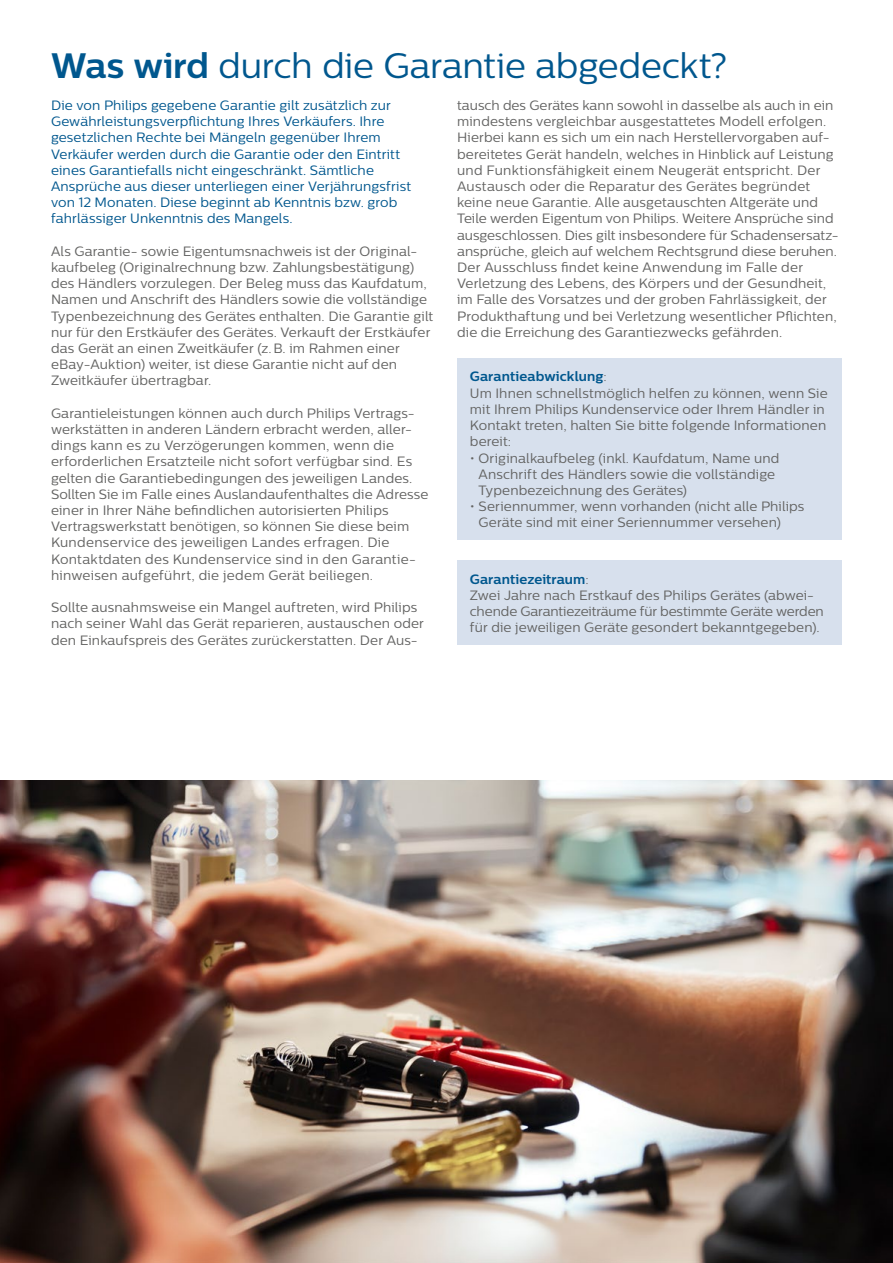
<style>
.page{position:relative;width:893px;height:1263px;background:#fff}
.page>*{position:absolute;margin:0;border:0;box-sizing:border-box;transform-origin:0 0}
.t1{font:35.4px "Centrale Sans";letter-spacing:-.005em;color:#00578e}
.t2{font:13.5px/16.2px "Centrale Sans";letter-spacing:.01em;color:#636362}
.t3{font:13.5px/16.2px "Centrale Sans";letter-spacing:.01em;color:#00578e}
.s1{font-weight:700}
.s2{font-weight:700;color:#00578e}
</style>
<div class="page">
<img style="left:0;top:780px;width:893px;height:483px">
<div style="left:457px;top:359px;width:385px;height:181px;background:#d7e0ed"></div>
<div style="left:457px;top:561px;width:385px;height:84px;background:#d7e0ed"></div>
<h1 class="t1" style="left:51px;top:45px;width:678px"><span class="s1">Was wird</span> durch die Garantie abgedeckt?</h1>
<p class="t3" style="left:51px;top:97px;width:362px">Die von Philips gegebene Garantie gilt zusätzlich zur Gewährleistungsverpflichtung Ihres Verkäufers. Ihre gesetzlichen Rechte bei Mängeln gegenüber Ihrem Verkäufer werden durch die Garantie oder den Eintritt eines Garantiefalls nicht eingeschränkt. Sämtliche Ansprüche aus dieser unterliegen einer Verjährungsfrist von 12 Monaten. Diese beginnt ab Kenntnis bzw. grob fahrlässiger Unkenntnis des Mangels.</p>
<p class="t2" style="left:51px;top:243px;width:384px">Als Garantie- sowie Eigentumsnachweis ist der Original&shy;kaufbeleg (Originalrechnung bzw. Zahlungsbestätigung) des Händlers vorzulegen. Der Beleg muss das Kaufdatum, Namen und Anschrift des Händlers sowie die vollständige Typenbezeichnung des Gerätes enthalten. Die Garantie gilt nur für den Erstkäufer des Gerätes. Verkauft der Erstkäufer das Gerät an einen Zweitkäufer (z.B. im Rahmen einer eBay-Auktion) weiter, ist diese Garantie nicht auf den Zweitkäufer übertragbar.</p>
<p class="t2" style="left:51px;top:405px;width:379px">Garantieleistungen können auch durch Philips Vertrags&shy;werkstätten in anderen Ländern erbracht werden, aller&shy;dings kann es zu Verzögerungen kommen, wenn die erforderlichen Ersatzteile nicht sofort verfügbar sind. Es gelten die Garantiebedingungen des jeweiligen Landes.<br>Sollten Sie im Falle eines Auslandaufenthaltes die Adresse einer in Ihrer Nähe befindlichen autorisierten Philips Vertragswerkstatt benötigen, so können Sie diese beim Kundenservice des jeweiligen Landes erfragen. Die Kontaktdaten des Kundenservice sind in den Garantie&shy;hinweisen aufgeführt, die jedem Gerät beiliegen.</p>
<p class="t2" style="left:51px;top:599px;width:374px">Sollte ausnahmsweise ein Mangel auftreten, wird Philips nach seiner Wahl das Gerät reparieren, austauschen oder den Einkaufspreis des Gerätes zurückerstatten. Der Aus-</p>
<p class="t2" style="left:457px;top:97px;width:383px">tausch des Gerätes kann sowohl in dasselbe als auch in ein mindestens vergleichbar ausgestattetes Modell erfolgen.<br>Hierbei kann es sich um ein nach Herstellervorgaben auf&shy;bereitetes Gerät handeln, welches in Hinblick auf Leistung und Funktionsfähigkeit einem Neugerät entspricht. Der Austausch oder die Reparatur des Gerätes begründet keine neue Garantie. Alle ausgetauschten Altgeräte und Teile werden Eigentum von Philips. Weitere Ansprüche sind ausgeschlossen. Dies gilt insbesondere für Schadensersatz&shy;ansprüche, gleich auf welchem Rechtsgrund diese beruhen.<br>Der Ausschluss findet keine Anwendung im Falle der Verletzung des Lebens, des Körpers und der Gesundheit, im Falle des Vorsatzes und der groben Fahrlässigkeit, der Produkthaftung und bei Verletzung wesentlicher Pflichten, die die Erreichung des Garantiezwecks gefährden.</p>
<p class="t2" style="left:470px;top:368px;width:359px"><span class="s2">Garantieabwicklung</span>:<br>Um Ihnen schnellstmöglich helfen zu können, wenn Sie mit Ihrem Philips Kundenservice oder Ihrem Händler in Kontakt treten, halten Sie bitte folgende Informationen bereit:</p>
<p class="t2" style="left:479px;top:449px;width:302px;text-indent:-9px">• Originalkaufbeleg (inkl. Kaufdatum, Name und<br>Anschrift des Händlers sowie die vollständige<br>Typenbezeichnung des Gerätes)</p>
<p class="t2" style="left:479px;top:498px;width:327px;text-indent:-9px">• Seriennummer, wenn vorhanden (nicht alle Philips<br>Geräte sind mit einer Seriennummer versehen)</p>
<p class="t2" style="left:470px;top:570px;width:355px"><span class="s2">Garantiezeitraum</span>:<br>Zwei Jahre nach Erstkauf des Philips Gerätes (abwei&shy;chende Garantiezeiträume für bestimmte Geräte werden für die jeweiligen Geräte gesondert bekanntgegeben).</p>
</div>
